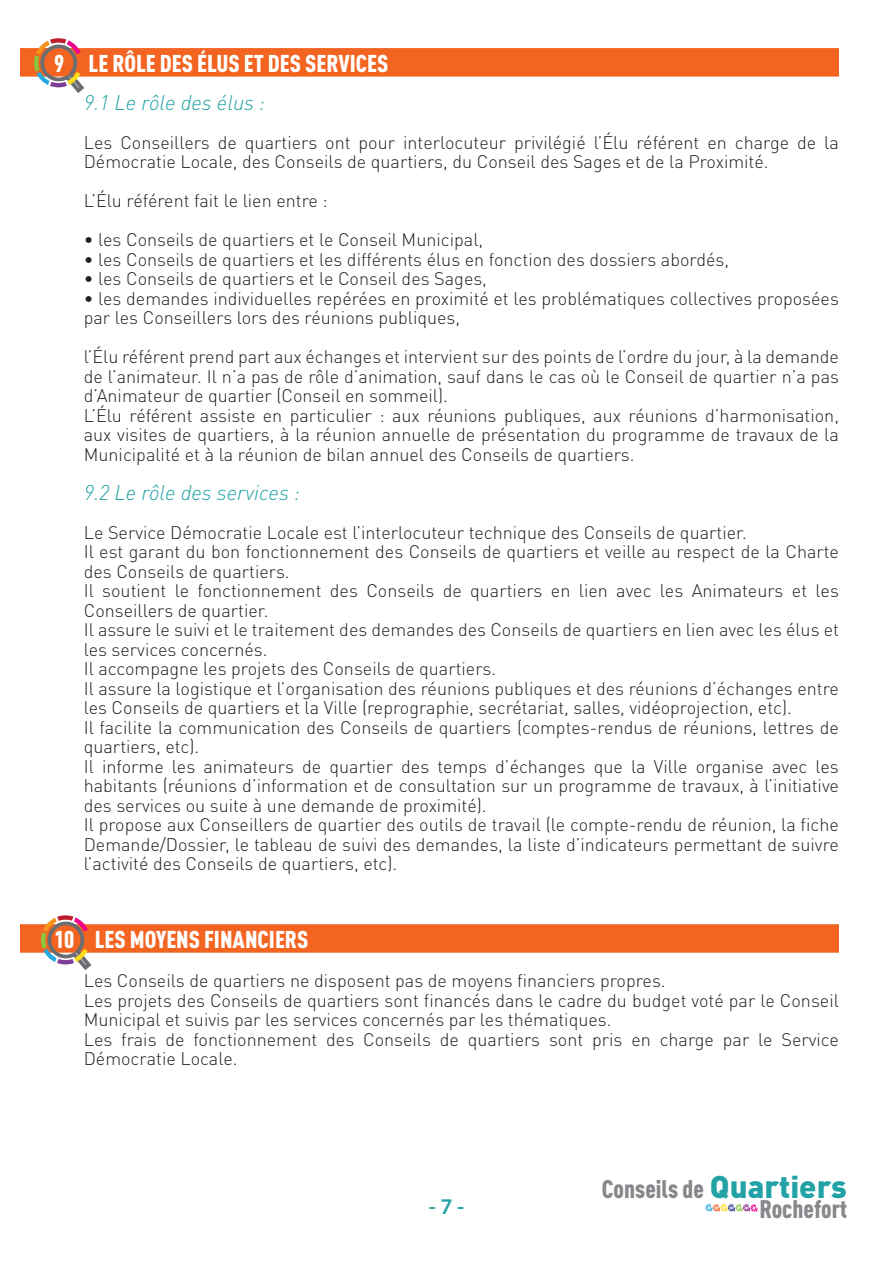
<style>
.page{position:relative;width:893px;height:1263px;background:#fff}
.page>*{position:absolute;margin:0;border:0;box-sizing:border-box;transform-origin:0 0}
.t1{font:900 condensed 25.05px "DINOT";color:#86888b}
.titre_bandeau{font:900 condensed 24px "DINOT";color:#fff}
.t2{font:600 22.5px "Myriad Pro";color:#23a2a6}
.SOUSTITRE{font:italic 300 21px "DINOT";color:#23a2a6}
.t3{font:300 18px/19.5px "DINOT";color:#231f20}
.s1{font-stretch:normal;font-size:31.05px;color:#23a2a6}
</style>
<div class="page">
<div style="left:20px;top:48px;width:819px;height:29px;background:#f36421"></div>
<div style="left:20px;top:924px;width:819px;height:29px;background:#f36421"></div>
<svg style="left:34px;top:38px;width:51px;height:55px"></svg>
<svg style="left:41px;top:915px;width:51px;height:55px"></svg>
<svg style="left:705px;top:1204px;width:53px;height:8px"></svg>
<p class="titre_bandeau" style="left:54px;top:49px;width:336px">9 LE RÔLE DES ÉLUS ET DES SERVICES</p>
<p class="SOUSTITRE" style="left:84px;top:89px;width:183px">9.1 Le rôle des élus :</p>
<p class="t3" style="left:84px;top:132px;width:757px">Les Conseillers de quartiers ont pour interlocuteur privilégié l’Élu référent en charge de la<br>Démocratie Locale, des Conseils de quartiers, du Conseil des Sages et de la Proximité.</p>
<p class="t3" style="left:84px;top:191px;width:245px">L’Élu référent fait le lien entre :</p>
<p class="t3" style="left:84px;top:230px;width:401px">• les Conseils de quartiers et le Conseil Municipal,</p>
<p class="t3" style="left:84px;top:249px;width:647px">• les Conseils de quartiers et les différents élus en fonction des dossiers abordés,</p>
<p class="t3" style="left:84px;top:269px;width:405px">• les Conseils de quartiers et le Conseil des Sages,</p>
<p class="t3" style="left:84px;top:288px;width:757px">• les demandes individuelles repérées en proximité et les problématiques collectives proposées par les Conseillers lors des réunions publiques,</p>
<p class="t3" style="left:84px;top:347px;width:757px;text-align:justify">l’Élu référent prend part aux échanges et intervient sur des points de l’ordre du jour, à la demande de l’animateur. Il n’a pas de rôle d’animation, sauf dans le cas où le Conseil de quartier n’a pas d’Animateur de quartier (Conseil en sommeil).</p>
<p class="t3" style="left:84px;top:405px;width:757px;text-align:justify">L’Élu référent assiste en particulier : aux réunions publiques, aux réunions d’harmonisation, aux visites de quartiers, à la réunion annuelle de présentation du programme de travaux de la Municipalité et à la réunion de bilan annuel des Conseils de quartiers.</p>
<p class="SOUSTITRE" style="left:84px;top:479px;width:218px">9.2 Le rôle des services :</p>
<p class="t3" style="left:84px;top:522px;width:665px">Le Service Démocratie Locale est l’interlocuteur technique des Conseils de quartier.</p>
<p class="t3" style="left:84px;top:542px;width:757px">Il est garant du bon fonctionnement des Conseils de quartiers et veille au respect de la Charte des Conseils de quartiers.</p>
<p class="t3" style="left:84px;top:581px;width:757px">Il soutient le fonctionnement des Conseils de quartiers en lien avec les Animateurs et les<br>Conseillers de quartier.</p>
<p class="t3" style="left:84px;top:620px;width:757px">Il assure le suivi et le traitement des demandes des Conseils de quartiers en lien avec les élus et les services concernés.</p>
<p class="t3" style="left:84px;top:659px;width:414px">Il accompagne les projets des Conseils de quartiers.</p>
<p class="t3" style="left:84px;top:678px;width:757px">Il assure la logistique et l’organisation des réunions publiques et des réunions d’échanges entre les Conseils de quartiers et la Ville (reprographie, secrétariat, salles, vidéoprojection, etc).</p>
<p class="t3" style="left:84px;top:717px;width:757px">Il facilite la communication des Conseils de quartiers (comptes-rendus de réunions, lettres de quartiers, etc).</p>
<p class="t3" style="left:84px;top:756px;width:757px;text-align:justify">Il informe les animateurs de quartier des temps d’échanges que la Ville organise avec les habitants (réunions d’information et de consultation sur un programme de travaux, à l’initiative des services ou suite à une demande de proximité).</p>
<p class="t3" style="left:84px;top:815px;width:757px;text-align:justify">Il propose aux Conseillers de quartier des outils de travail (le compte-rendu de réunion, la fiche Demande/Dossier, le tableau de suivi des demandes, la liste d’indicateurs permettant de suivre l’activité des Conseils de quartiers, etc).</p>
<p class="titre_bandeau" style="left:54px;top:925px;width:256px">10 LES MOYENS FINANCIERS</p>
<p class="t3" style="left:84px;top:971px;width:583px">Les Conseils de quartiers ne disposent pas de moyens financiers propres.</p>
<p class="t3" style="left:84px;top:990px;width:757px">Les projets des Conseils de quartiers sont financés dans le cadre du budget voté par le Conseil<br>Municipal et suivis par les services concernés par les thématiques.</p>
<p class="t3" style="left:84px;top:1029px;width:757px">Les frais de fonctionnement des Conseils de quartiers sont pris en charge par le Service<br>Démocratie Locale.</p>
<p class="t2" style="left:429px;top:1192px;width:37px">- 7 -</p>
<p class="t1" style="left:602px;top:1173px;width:247px">Conseils de <span class="s1">Quartiers</span></p>
<p class="t1" style="left:759px;top:1194px;width:89px">Rochefort</p>
</div>
